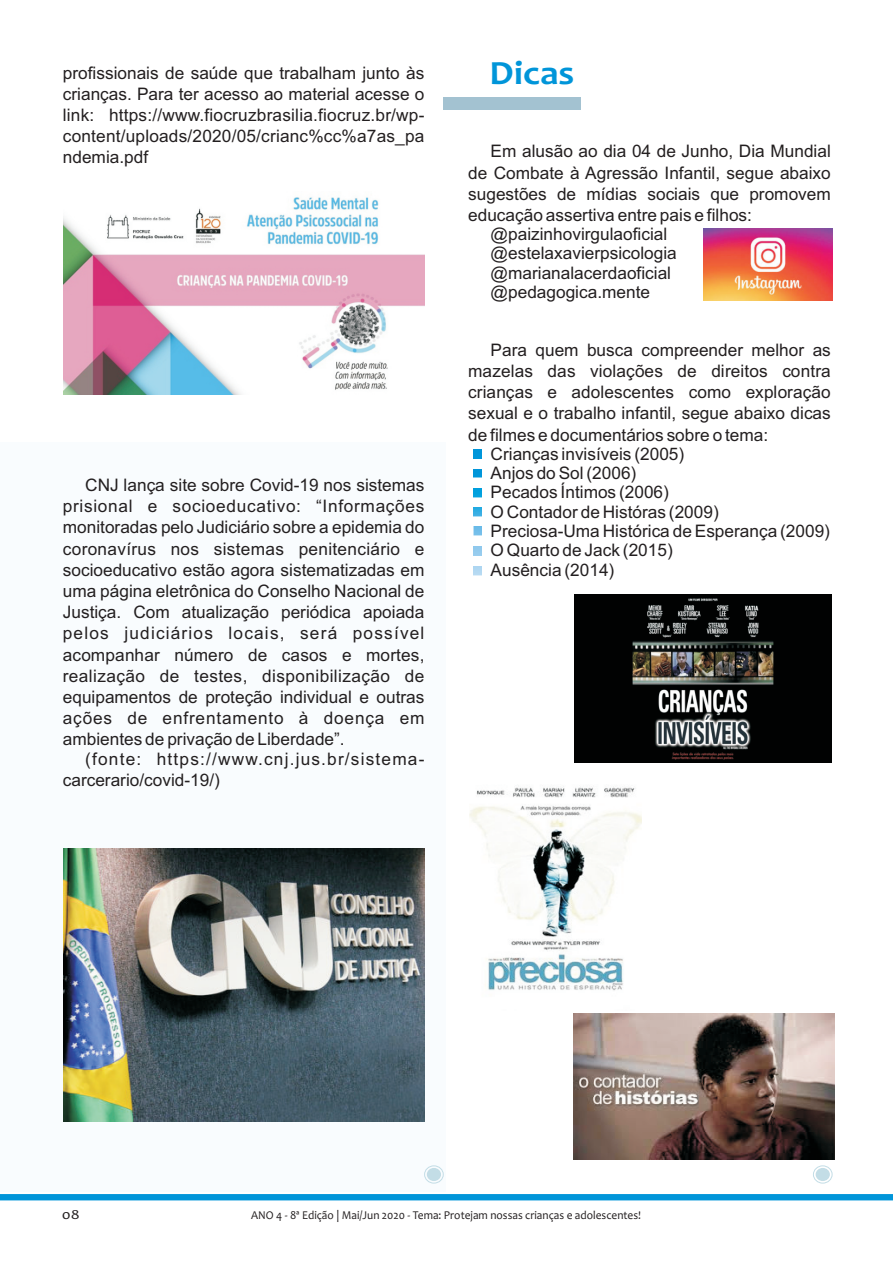
<style>
.page{position:relative;width:893px;height:1263px;background:#fff}
.page>*{position:absolute;margin:0;border:0;box-sizing:border-box;transform-origin:0 0}
.t1{font:700 34.2px "Candara";color:#0095d9;scale:1.11 1}
.t2{font:17.25px/21.1px "Arial";color:#231f20;text-align:justify}
.t3{font:17.25px/21.1px "Arial";letter-spacing:.07em;color:#231f20}
.t4{font:13.5px "Candara";color:#231f20;scale:1.21 1}
.t5{font:12px "Candara";color:#231f20;scale:.95 1}
</style>
<div class="page">
<div style="left:0;top:442px;width:445px;height:749px;background:#f9fcfe"></div>
<img style="left:64px;top:197px;width:361px;height:198px">
<img style="left:64px;top:849px;width:361px;height:272px">
<div style="left:427px;top:1168px;width:14px;height:13px;background:#c3dde6;border-radius:50%"></div>
<div style="left:424px;top:1166px;width:19px;height:17px;border:1px solid #c3dde6;border-radius:50%"></div>
<svg style="left:0;top:1194px;width:893px;height:7px;background:#169edc"></svg>
<div style="left:443px;top:98px;width:138px;height:12px;background:#a3c2d1"></div>
<img style="left:704px;top:229px;width:128px;height:72px">
<svg style="left:473px;top:469px;width:9px;height:9px"></svg>
<svg style="left:474px;top:488px;width:8px;height:9px"></svg>
<svg style="left:473px;top:508px;width:9px;height:9px"></svg>
<svg style="left:473px;top:527px;width:9px;height:9px"></svg>
<svg style="left:473px;top:546px;width:9px;height:9px"></svg>
<svg style="left:474px;top:566px;width:8px;height:9px"></svg>
<svg style="left:473px;top:450px;width:8px;height:9px"></svg>
<div style="left:816px;top:1168px;width:14px;height:13px;background:#c3dde6;border-radius:50%"></div>
<div style="left:813px;top:1166px;width:19px;height:17px;border:1px solid #c3dde6;border-radius:50%"></div>
<img style="left:575px;top:595px;width:256px;height:168px">
<img style="left:573px;top:1013px;width:261px;height:146px">
<img style="left:469px;top:786px;width:173px;height:205px">
<p class="t2" style="left:63px;top:63px;width:363px">profissionais de saúde que trabalham junto às crianças. Para ter acesso ao material acesse o link: https://www.fiocruzbrasilia.fiocruz.br/wp&shy;content/uploads/2020/05/crianc%cc%a7as_pa ndemia.pdf</p>
<p class="t2" style="left:63px;top:476px;width:363px;text-indent:23px">CNJ lança site sobre Covid-19 nos sistemas prisional e socioeducativo: “Informações monitoradas pelo Judiciário sobre a epidemia do coronavírus nos sistemas penitenciário e socioeducativo estão agora sistematizadas em uma página eletrônica do Conselho Nacional de Justiça. Com atualização periódica apoiada pelos judiciários locais, será possível acompanhar número de casos e mortes, realização de testes, disponibilização de equipamentos de proteção individual e outras ações de enfrentamento à doença em ambientes de privação de Liberdade”.</p>
<p class="t3" style="left:63px;top:750px;width:363px;text-indent:22px">(fonte: https://www.cnj.jus.br/sistema&shy;carcerario/covid-19/)</p>
<h1 class="t1" style="left:489px;top:59px;width:78px">Dicas</h1>
<p class="t2" style="left:468px;top:142px;width:364px;text-indent:22px">Em alusão ao dia 04 de Junho, Dia Mundial de Combate à Agressão Infantil, segue abaixo sugestões de mídias sociais que promovem educação assertiva entre pais e filhos:</p>
<p class="t2" style="left:491px;top:226px;width:188px;line-height:19.2px;text-align:left">@paizinhovirgulaoficial @estelaxavierpsicologia @marianalacerdaoficial @pedagogica.mente</p>
<p class="t2" style="left:468px;top:341px;width:364px;text-indent:22px">Para quem busca compreender melhor as mazelas das violações de direitos contra crianças e adolescentes como exploração sexual e o trabalho infantil, segue abaixo dicas de filmes e documentários sobre o tema:</p>
<p class="t2" style="left:491px;top:446px;width:341px;line-height:19.2px;text-align:left">Crianças invisíveis (2005)<br>Anjos do Sol (2006)<br>Pecados Íntimos (2006)<br>O Contador de Históras (2009)<br>Preciosa-Uma Histórica de Esperança (2009)<br>O Quarto de Jack (2015)<br>Ausência (2014)</p>
<p class="t4" style="left:62px;top:1209px;width:16px">08</p>
<p class="t5" style="left:251px;top:1210px;width:412px">ANO 4 - 8ª Edição | Mai/Jun 2020 - Tema: Protejam nossas crianças e adolescentes!</p>
</div>
